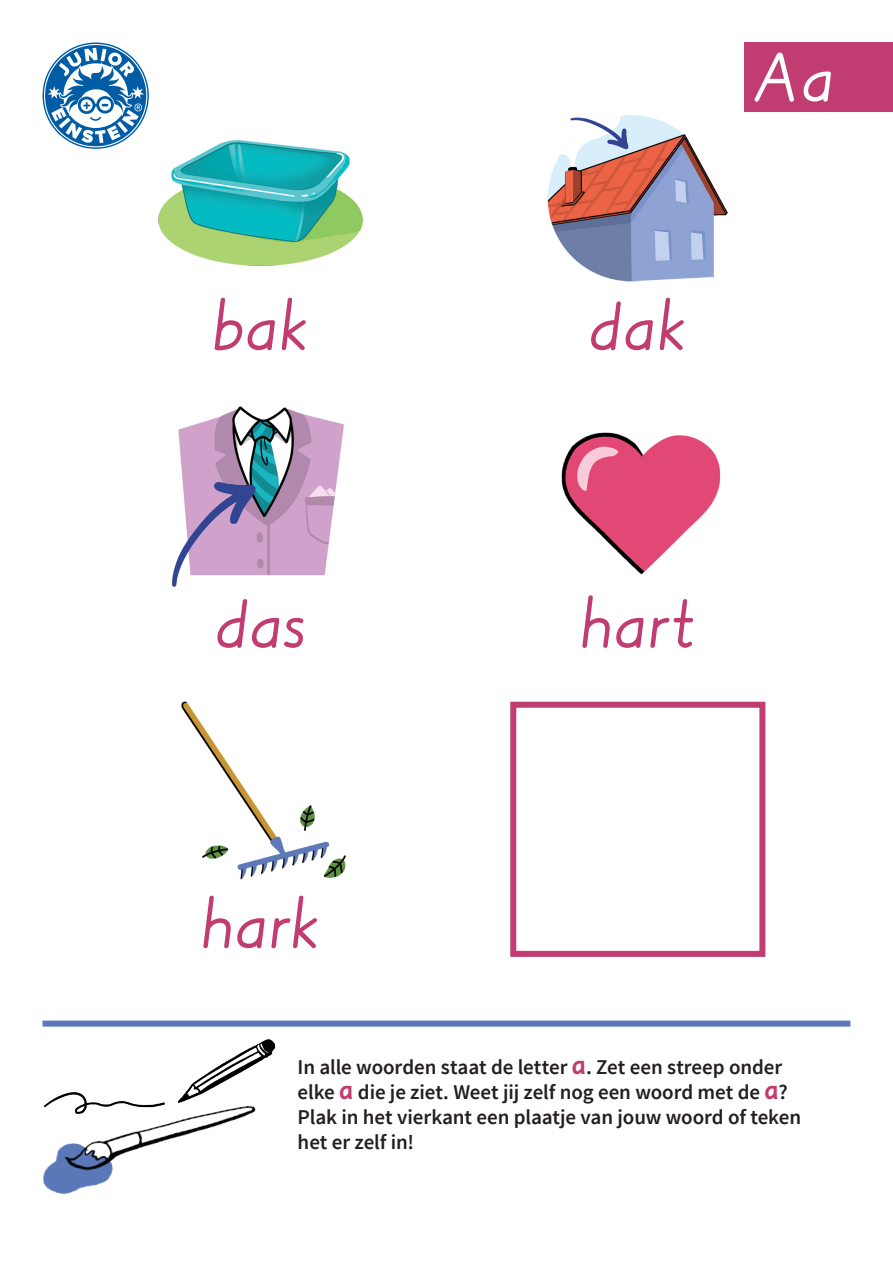
<style>
.page{position:relative;width:893px;height:1263px;background:#fff}
.page>*{position:absolute;margin:0;border:0;box-sizing:border-box;transform-origin:0 0}
.t1{font:75px "JE blokletters basis Regular";letter-spacing:-.02em;color:#c13c70}
.t2{font:75px "JE blokletters basis Regular";color:#fff}
.t3{font:600 21px/24.8px "Source Sans Pro";letter-spacing:-.005em;color:#231f20}
.s1{font-family:"Monaco B Semi";font-weight:700;font-size:24px;color:#c13c70}
</style>
<div class="page">
<div style="left:744px;top:43px;width:149px;height:69px;background:#c13c70"></div>
<svg style="left:43px;top:43px;width:106px;height:106px"></svg>
<div style="left:43px;top:1020px;width:807px;height:6px;background:#5b79ba"></div>
<img style="left:158px;top:138px;width:206px;height:128px">
<img style="left:181px;top:701px;width:165px;height:179px">
<img style="left:548px;top:115px;width:180px;height:167px">
<img style="left:561px;top:432px;width:160px;height:142px">
<div style="left:510px;top:702px;width:255px;height:255px;border:6px solid #c13c70"></div>
<img style="left:172px;top:406px;width:172px;height:180px">
<img style="left:209px;top:1040px;width:66px;height:32px">
<img style="left:43px;top:1072px;width:213px;height:122px">
<p class="t2" style="left:753px;top:49px;width:84px">Aa</p>
<p class="t1" style="left:211px;top:298px;width:101px">bak</p>
<p class="t1" style="left:588px;top:298px;width:102px">dak</p>
<p class="t1" style="left:214px;top:595px;width:94px">das</p>
<p class="t1" style="left:579px;top:595px;width:120px">hart</p>
<p class="t1" style="left:200px;top:896px;width:123px">hark</p>
<p class="t3" style="left:298px;top:1055px;width:505px">In alle woorden staat de letter <span class="s1">a</span>. Zet een streep onder elke <span class="s1">a</span> die je ziet. Weet jij zelf nog een woord met de <span class="s1">a</span>?<br>Plak in het vierkant een plaatje van jouw woord of teken het er zelf in!</p>
</div>
